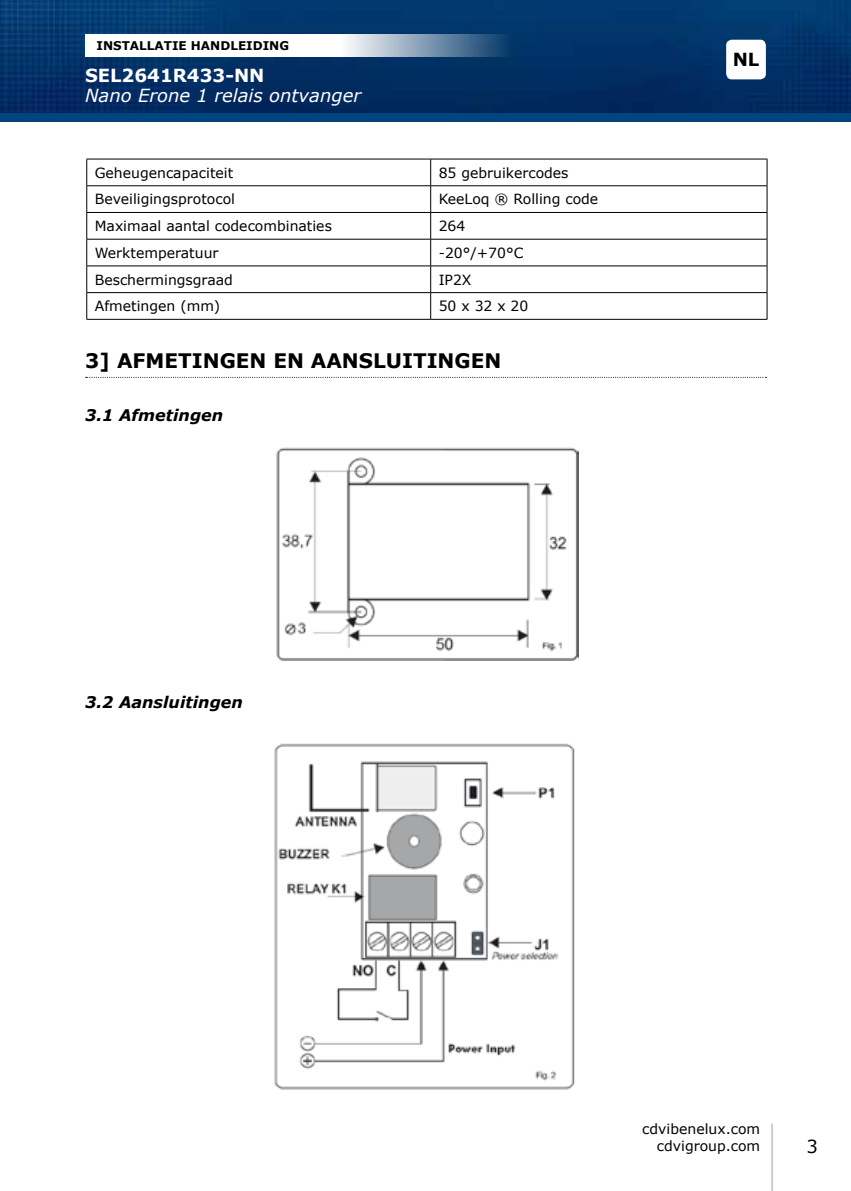
<style>
.page{position:relative;width:851px;height:1191px;background:#fff}
.page>*{position:absolute;margin:0;border:0;box-sizing:border-box;transform-origin:0 0}
.t1{font:700 20px "Verdana";color:#000}
.t2{font:italic 18px "Verdana";color:#fff}
.t3{font:700 18px "Verdana";color:#fff}
.t4{font:700 18px "Verdana";color:#000}
.t5{font:18px "Verdana";color:#000}
.t6{font:italic 700 16px "Verdana";color:#000}
.t7{font:14px/16.8px "Verdana";color:#000;text-align:right}
.t8{font:700 12px "Verdana";color:#000}
</style>
<div class="page">
<img style="left:0;top:0;width:850px;height:113px">
<svg style="left:85px;top:34px;width:425px;height:23px"></svg>
<div style="left:726px;top:40px;width:39px;height:39px;background:#fff;border-radius:6px"></div>
<div style="left:0;top:113px;width:850px;height:9px;background:#00457d"></div>
<hr style="left:771px;top:1123px;width:1px;height:68px;background:#9c9e9f">
<hr style="left:86px;top:159px;width:344px;height:1px;background:#000">
<hr style="left:430px;top:159px;width:337px;height:1px;background:#000">
<hr style="left:86px;top:185px;width:344px;height:1px;background:#000">
<hr style="left:430px;top:185px;width:337px;height:1px;background:#000">
<hr style="left:86px;top:212px;width:344px;height:1px;background:#000">
<hr style="left:430px;top:212px;width:337px;height:1px;background:#000">
<hr style="left:86px;top:239px;width:344px;height:1px;background:#000">
<hr style="left:430px;top:239px;width:337px;height:1px;background:#000">
<hr style="left:86px;top:265px;width:344px;height:1px;background:#000">
<hr style="left:430px;top:265px;width:337px;height:1px;background:#000">
<hr style="left:86px;top:292px;width:344px;height:1px;background:#000">
<hr style="left:430px;top:292px;width:337px;height:1px;background:#000">
<svg style="left:766px;top:159px;width:1px;height:160px"></svg>
<hr style="left:86px;top:319px;width:344px;height:1px;background:#000">
<hr style="left:430px;top:319px;width:337px;height:1px;background:#000">
<svg style="left:86px;top:159px;width:250px;height:161px"></svg>
<svg style="left:430px;top:159px;width:171px;height:160px"></svg>
<svg style="left:86px;top:377px;width:680px;height:1px"></svg>
<img style="left:276px;top:447px;width:302px;height:213px">
<img style="left:274px;top:743px;width:301px;height:347px">
<p class="t8" style="left:96px;top:37px;width:194px">INSTALLATIE HANDLEIDING</p>
<p class="t3" style="left:85px;top:63px;width:181px">SEL2641R433-NN</p>
<p class="t2" style="left:85px;top:83px;width:277px">Nano Erone 1 relais ontvanger</p>
<p class="t7" style="left:95px;top:164px;width:140px">Geheugencapaciteit</p>
<p class="t7" style="left:438px;top:164px;width:131px">85 gebruikercodes</p>
<p class="t7" style="left:95px;top:191px;width:142px">Beveiligingsprotocol</p>
<p class="t7" style="left:438px;top:191px;width:161px">KeeLoq ® Rolling code</p>
<p class="t7" style="left:95px;top:217px;width:239px">Maximaal aantal codecombinaties</p>
<p class="t7" style="left:438px;top:217px;width:28px">264</p>
<p class="t7" style="left:95px;top:244px;width:125px">Werktemperatuur</p>
<p class="t7" style="left:438px;top:244px;width:86px">-20°/+70°C</p>
<p class="t7" style="left:95px;top:271px;width:140px">Beschermingsgraad</p>
<p class="t7" style="left:438px;top:271px;width:34px">IP2X</p>
<p class="t7" style="left:95px;top:298px;width:127px">Afmetingen (mm)</p>
<p class="t7" style="left:438px;top:298px;width:91px">50 x 32 x 20</p>
<h1 class="t1" style="left:85px;top:347px;width:418px">3] AFMETINGEN EN AANSLUITINGEN</h1>
<p class="t6" style="left:85px;top:403px;width:140px">3.1 Afmetingen</p>
<p class="t6" style="left:85px;top:691px;width:159px">3.2 Aansluitingen</p>
<p class="t4" style="left:732px;top:47px;width:28px">NL</p>
<p class="t7" style="left:642px;top:1120px;width:119px">cdvibenelux.com cdvigroup.com</p>
<p class="t5" style="left:806px;top:1134px;width:13px">3</p>
</div>
